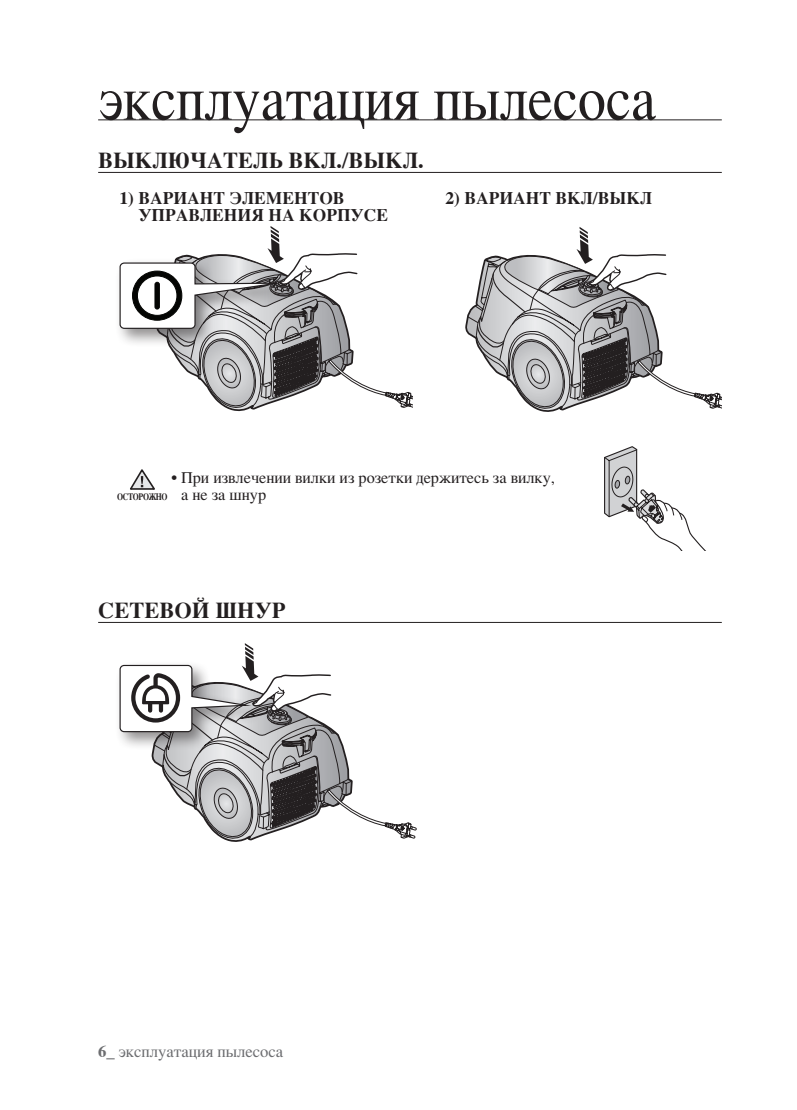
<style>
.page{position:relative;width:797px;height:1110px;background:#fff}
.page>*{position:absolute;margin:0;border:0;box-sizing:border-box;transform-origin:0 0}
.t1{font:62.5px "Times";color:#231f20;scale:.9 1}
.t2{font:700 22.5px "Times";color:#231f20}
.t3{font:700 17.5px "Times";color:#231f20}
.t4{font:16.75px "Times";color:#6c6d70}
.t5{font:16.25px/17.5px "Times";color:#231f20}
.t6{font:700 9.75px "Times";color:#231f20;scale:.8 1}
.s1{font-weight:700}
</style>
<div class="page">
<hr style="left:98px;top:119px;width:624px;height:1px;background:#231f20">
<hr style="left:98px;top:172px;width:624px;height:1px;background:#231f20">
<svg style="left:130px;top:469px;width:25px;height:21px"></svg>
<svg style="left:119px;top:226px;width:294px;height:186px"></svg>
<svg style="left:604px;top:446px;width:101px;height:104px"></svg>
<svg style="left:119px;top:643px;width:297px;height:199px"></svg>
<hr style="left:98px;top:622px;width:624px;height:1px;background:#231f20">
<svg style="left:465px;top:227px;width:257px;height:185px"></svg>
<h1 class="t1" style="left:98px;top:40px;width:621px">эксплуатация пылесоса</h1>
<h2 class="t2" style="left:98px;top:138px;width:327px">Выключатель Вкл./Выкл.</h2>
<p class="t3" style="left:119px;top:181px;width:82px">1) ВАРИАНТ</p>
<p class="t3" style="left:230px;top:181px;width:39px">ЭЛЕМЕНТО</p>
<p class="t3" style="left:333px;top:181px;width:13px">В</p>
<p class="t3" style="left:138px;top:199px;width:27px">УПРА</p>
<p class="t3" style="left:188px;top:199px;width:138px">ВЛЕНИЯ НА КОРП</p>
<p class="t3" style="left:351px;top:199px;width:26px">УСЕ</p>
<p class="t3" style="left:445px;top:181px;width:82px">2) ВАРИАНТ</p>
<p class="t3" style="left:556px;top:181px;width:98px">ВКЛ/ВЫКЛ</p>
<p class="t5" style="left:181px;top:467px;width:375px;text-indent:-10px">• При извлечении вилки из розетки держитесь за вилку, а не за шнур</p>
<p class="t6" style="left:117px;top:487px;width:8px">ОСТОРО</p>
<p class="t6" style="left:149px;top:487px;width:18px">ЖНО</p>
<h2 class="t2" style="left:98px;top:588px;width:189px">Сетев ой шнур</h2>
<p class="t4" style="left:98px;top:1036px;width:187px"><span class="s1">6_</span> эксплуатация пылесоса</p>
</div>
